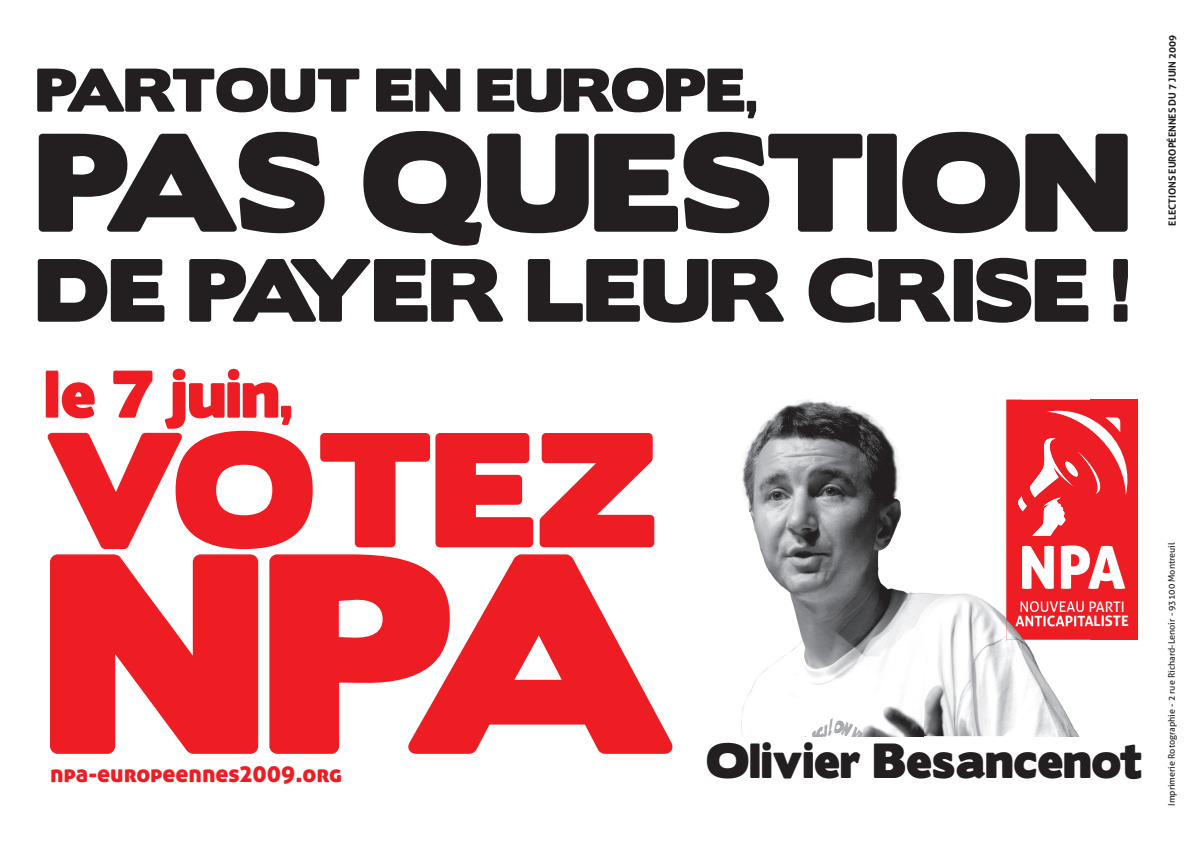
<style>
.page{position:relative;width:1191px;height:842px;background:#fff}
.page>*{position:absolute;margin:0;border:0;box-sizing:border-box;transform-origin:0 0}
.t1{font:254.4px "Boris Black Bloxx";color:#ee1d23}
.t2{font:145.9px "Boris Black Bloxx";color:#ee1d23}
.t3{font:125px "Boris Black Bloxx";color:#231f20}
.t4{font:80px "Boris Black Bloxx";color:#231f20}
.t5{font:60px "Boris Black Bloxx";color:#ee1d23}
.t6{font:55px "Boris Black Bloxx";color:#231f20}
.t7{font:44px "Boris Black Bloxx";color:#231f20}
.t8{font:24px "Aller Display";color:#ee1d23}
.t9{font:700 10px "Aller";color:#231f20}
.t10{font:9px "Aller";color:#231f20}
</style>
<div class="page">
<div style="left:1006px;top:400px;width:131px;height:240px;background:#ee1d23"></div>
<svg style="left:1089px;top:417px;width:39px;height:78px"></svg>
<img style="left:741px;top:399px;width:281px;height:337px">
<img style="left:1022px;top:640px;width:57px;height:96px">
<img style="left:1006px;top:400px;width:83px;height:240px">
<img style="left:1046px;top:411px;width:43px;height:18px">
<img style="left:1017px;top:438px;width:72px;height:98px">
<img style="left:1022px;top:545px;width:67px;height:44px">
<img style="left:1020px;top:601px;width:69px;height:11px">
<img style="left:1015px;top:616px;width:74px;height:10px">
<h3 class="t6" style="left:36px;top:49px;width:723px">PARTOUT EN EUROPE,</h3>
<h3 class="t3" style="left:36px;top:88px;width:1096px">PAS QUESTION</h3>
<h3 class="t4" style="left:36px;top:230px;width:1095px">DE PAYER LEUR CRISE !</h3>
<h3 class="t5" style="left:44px;top:349px;width:249px">le 7 juin,</h3>
<h2 class="t2" style="left:44px;top:380px;width:614px">VOTEZ</h2>
<h1 class="t1" style="left:44px;top:462px;width:628px">NPA</h1>
<h3 class="t8" style="left:50px;top:758px;width:293px">npa-europeennes2009.org</h3>
<h3 class="t7" style="left:706px;top:727px;width:437px">Olivier Besancenot</h3>
<p class="t9" style="left:1166px;top:226px;width:192px;rotate:-90deg">ELECTIONS EUROPÉENNES DU 7 JUIN 2009</p>
<p class="t10" style="left:1166px;top:806px;width:265px;rotate:-90deg">Imprimerie Rotographie - 2 rue Richard-Lenoir - 93100 Montreuil</p>
</div>
